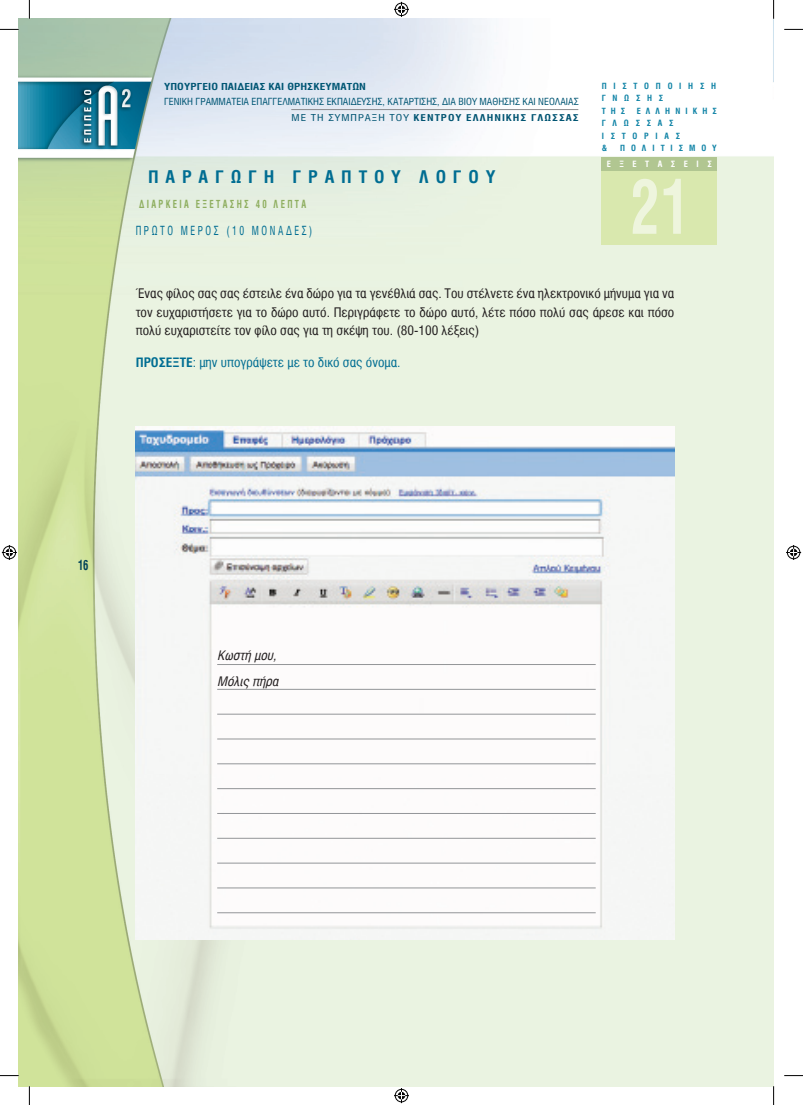
<style>
.page{position:relative;width:803px;height:1105px;background:#fff}
.page>*{position:absolute;margin:0;border:0;box-sizing:border-box;transform-origin:0 0}
.t1{font:700 75px "Mg Helvetica Cond";color:#eef5dd;scale:.8 1}
.t2{font:700 17.5px "Mg Helvetica Cond";letter-spacing:.37em;color:#006d92;scale:1.05 1}
.t3{font:700 13.75px "Mg Helvetica Cond";color:#004358;scale:.8 1}
.t4{font:13.12px/18.8px "Mg Helvetica Cond";color:#231f20;text-align:justify;scale:1.05 1}
.t5{font:13.12px "Mg Helvetica Cond";color:#006d92;scale:1.05 1}
.t6{font:italic 13.12px/26.2px "Mg Helvetica Cond";color:#231f20;scale:1.05 1}
.t7{font:12.5px "Mg Helvetica Cond";letter-spacing:.26em;color:#006d92;scale:.8 1}
.t8{font:700 11.25px "Mg Helvetica Cond";letter-spacing:.26em;color:#8eae5f;scale:.8 1}
.t9{font:9.75px "Mg Helvetica Cond";color:#005674;scale:1.06 1}
.t10{font:700 9.75px "Mg Helvetica Cond";letter-spacing:.01em;color:#005674;scale:1.2 1}
.t11{font:700 9.5px "Mg Helvetica Cond";letter-spacing:.085em;color:#005472;scale:1.2 1}
.t12{font:700 8.75px "Mg Helvetica Cond";letter-spacing:.97em;color:#fff}
.t13{font:700 8.62px/12.5px "Mg Helvetica Cond";letter-spacing:.78em;color:#0f83a6}
.t14{font:700 8.62px "Mg Helvetica Cond";letter-spacing:.69em;color:#0f83a6}
.s1{font-weight:400}
.s2{font-weight:700}
</style>
<div class="page">
<img style="left:19px;top:19px;width:754px;height:1066px">
<img style="left:136px;top:426px;width:538px;height:347px">
<img style="left:136px;top:773px;width:538px;height:166px">
<hr style="left:217px;top:664px;width:379px;height:1px;background:#939598">
<hr style="left:217px;top:688px;width:379px;height:1px;background:#939598">
<hr style="left:217px;top:713px;width:379px;height:1px;background:#939598">
<hr style="left:217px;top:738px;width:379px;height:1px;background:#939598">
<hr style="left:217px;top:763px;width:379px;height:1px;background:#939598">
<hr style="left:217px;top:788px;width:379px;height:1px;background:#939598">
<hr style="left:217px;top:812px;width:379px;height:1px;background:#939598">
<hr style="left:217px;top:837px;width:379px;height:1px;background:#939598">
<hr style="left:217px;top:862px;width:379px;height:1px;background:#939598">
<hr style="left:217px;top:887px;width:379px;height:1px;background:#939598">
<hr style="left:217px;top:912px;width:379px;height:1px;background:#939598">
<div style="left:602px;top:157px;width:115px;height:18px;background:#b1c691"></div>
<div style="left:602px;top:171px;width:115px;height:73px;background:#d9e8ae"></div>
<hr style="left:291px;top:109px;width:287px;height:1px;background:#8a8c8f">
<svg style="left:0;top:29px;width:19px;height:1px"></svg>
<svg style="left:784px;top:29px;width:19px;height:1px"></svg>
<svg style="left:29px;top:0;width:1px;height:19px"></svg>
<svg style="left:29px;top:1085px;width:1px;height:19px"></svg>
<svg style="left:773px;top:0;width:1px;height:19px"></svg>
<svg style="left:773px;top:1085px;width:1px;height:19px"></svg>
<svg style="left:394px;top:2px;width:15px;height:15px"></svg>
<svg style="left:394px;top:1088px;width:15px;height:14px"></svg>
<svg style="left:2px;top:545px;width:15px;height:15px"></svg>
<svg style="left:786px;top:545px;width:15px;height:15px"></svg>
<p class="t10" style="left:164px;top:81px;width:170px">YΠΟΥΡΓΕΙΟ ΠΑΙΔΕΙΑΣ ΚΑΙ ΘΡΗΣΚΕΥΜΑΤΩΝ</p>
<p class="t9" style="left:164px;top:96px;width:393px">ΓΕΝΙΚΗ ΓΡΑΜΜΑΤΕΙΑ ΕΠΑΓΓΕΛΜΑΤΙΚΗΣ ΕΚΠΑΙΔΕΥΣΗΣ, ΚΑΤΑΡΤΙΣΗΣ, ΔΙΑ ΒΙΟΥ ΜΑΘΗΣΗΣ ΚΑΙ ΝΕΟΛΑΙΑΣ</p>
<p class="t11" style="left:291px;top:112px;width:241px"><span class="s1">ΜΕ ΤΗ ΣΥΜΠΡΑΞΗ ΤΟΥ</span> ΚΕΝΤΡΟΥ ΕΛΛΗΝΙΚΗΣ ΓΛΩΣΣΑΣ</p>
<h2 class="t2" style="left:148px;top:166px;width:332px">ΠΑΡΑΓΩΓΗ ΓΡΑΠΤΟΥ ΛΟΓΟΥ</h2>
<p class="t8" style="left:139px;top:197px;width:210px">ΔΙΑΡΚΕΙΑ ΕΞΕΤΑΣΗΣ 40 ΛΕΠΤΑ</p>
<p class="t7" style="left:136px;top:224px;width:222px">ΠΡΩΤΟ ΜΕΡΟΣ (10 ΜΟΝΑΔΕΣ)</p>
<p class="t13" style="left:602px;top:80px;width:116px">ΠΙΣΤΟΠΟΙΗΣΗ<br>ΓΝΩΣΗΣ<br>ΤΗΣ</p>
<p class="t13" style="left:602px;top:105px;width:117px;text-indent:35px">ΕΛΛΗΝΙΚΗΣ<br>ΓΛΩΣΣΑΣ<br>ΙΣΤΟΡΙΑΣ<br>&amp;</p>
<p class="t14" style="left:620px;top:143px;width:98px">ΠΟΛΙΤΙΣΜΟΥ</p>
<p class="t12" style="left:607px;top:159px;width:106px">ΕΞΕΤΑΣΕΙΣ</p>
<h1 class="t1" style="left:630px;top:164px;width:74px">21</h1>
<p class="t4" style="left:136px;top:284px;width:514px">Ένας φίλος σας σας έστειλε ένα δώρο για τα γενέθλιά σας. Του στέλνετε ένα ηλεκτρονικό μήνυμα για να τον ευχαριστήσετε για το δώρο αυτό. Περιγράφετε το δώρο αυτό, λέτε πόσο πολύ σας άρεσε και πόσο πολύ ευχαριστείτε τον φίλο σας για τη σκέψη του. (80-100 λέξεις)</p>
<p class="t5" style="left:136px;top:354px;width:254px"><span class="s2">ΠΡΟΣΕΞΤΕ</span>: μην υπογράψετε με το δικό σας όνομα.</p>
<p class="t3" style="left:78px;top:557px;width:15px">16</p>
<p class="t6" style="left:217px;top:641px;width:60px">Κωστή μου,<br>Μόλις πήρα</p>
</div>
